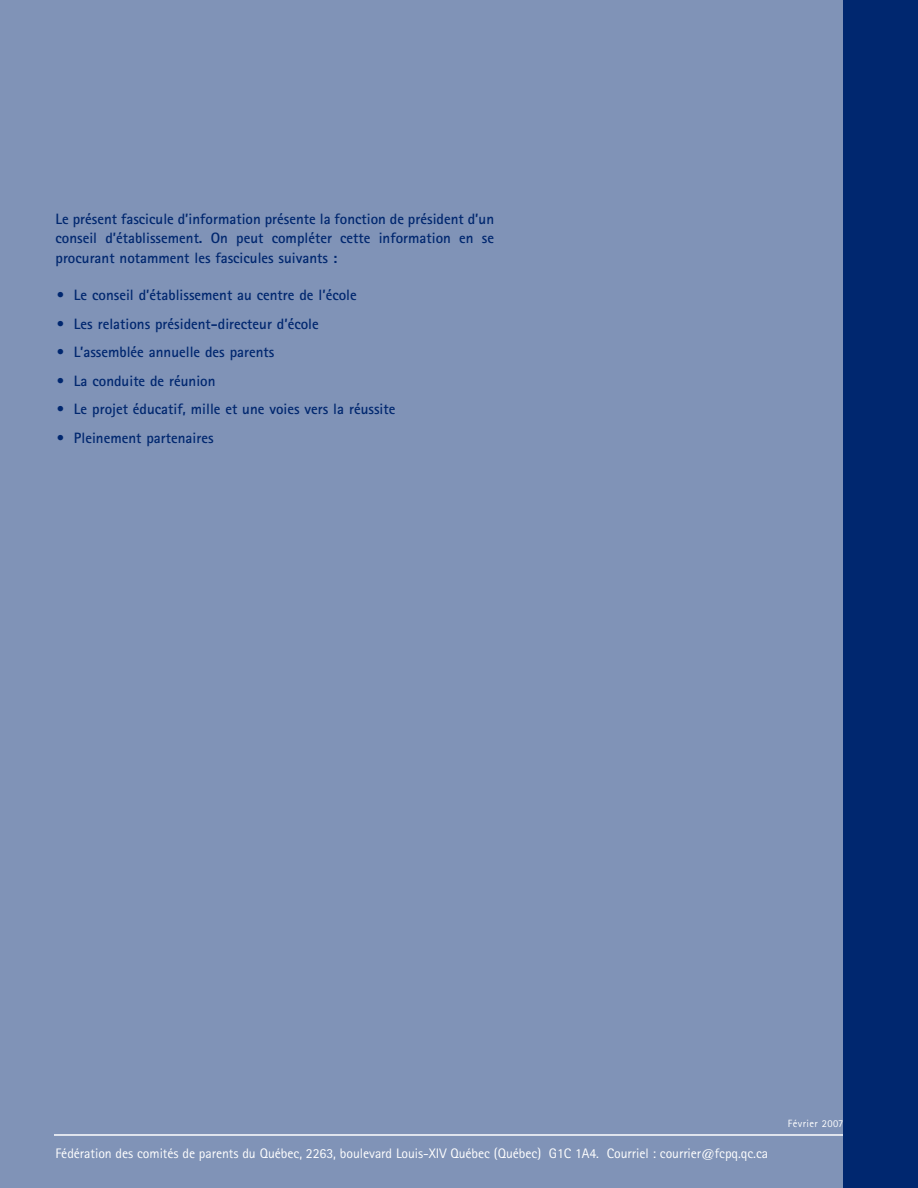
<style>
.page{position:relative;width:918px;height:1188px;background:#8093b7}
.page>*{position:absolute;margin:0;border:0;box-sizing:border-box;transform-origin:0 0}
.t1{font:700 15px/19.5px "Rotis Sans Serif";color:#00276f;text-align:justify}
.t2{font:13.8px "Rotis Sans Serif";letter-spacing:-.005em;color:#fff}
.t3{font:10.5px "Rotis Sans Serif";letter-spacing:.04em;color:#fff}
</style>
<div class="page">
<hr style="left:54px;top:1134px;width:797px;height:2px;background:#fff">
<div style="left:844px;top:0;width:74px;height:1188px;background:#00276f"></div>
<p class="t1" style="left:56px;top:211px;width:440px">Le présent fascicule d’information présente la fonction de président d’un conseil d’établissement. On peut compléter cette information en se procurant notamment les fascicules suivants :</p>
<p class="t1" style="left:57px;top:287px;width:302px">• Le conseil d’établissement au centre de l’école</p>
<p class="t1" style="left:57px;top:316px;width:264px">• Les relations président-directeur d’école</p>
<p class="t1" style="left:57px;top:344px;width:219px">• L’assemblée annuelle des parents</p>
<p class="t1" style="left:57px;top:373px;width:160px">• La conduite de réunion</p>
<p class="t1" style="left:57px;top:401px;width:340px">• Le projet éducatif, mille et une voies vers la réussite</p>
<p class="t1" style="left:57px;top:430px;width:158px">• Pleinement partenaires</p>
<p class="t2" style="left:56px;top:1149px;width:714px">Fédération des comités de parents du Québec, 2263, boulevard Louis-XIV Québec (Québec) G1C 1A4. Courriel : courrier@fcpq.qc.ca</p>
<p class="t3" style="left:788px;top:1120px;width:57px">Février 2007</p>
</div>
